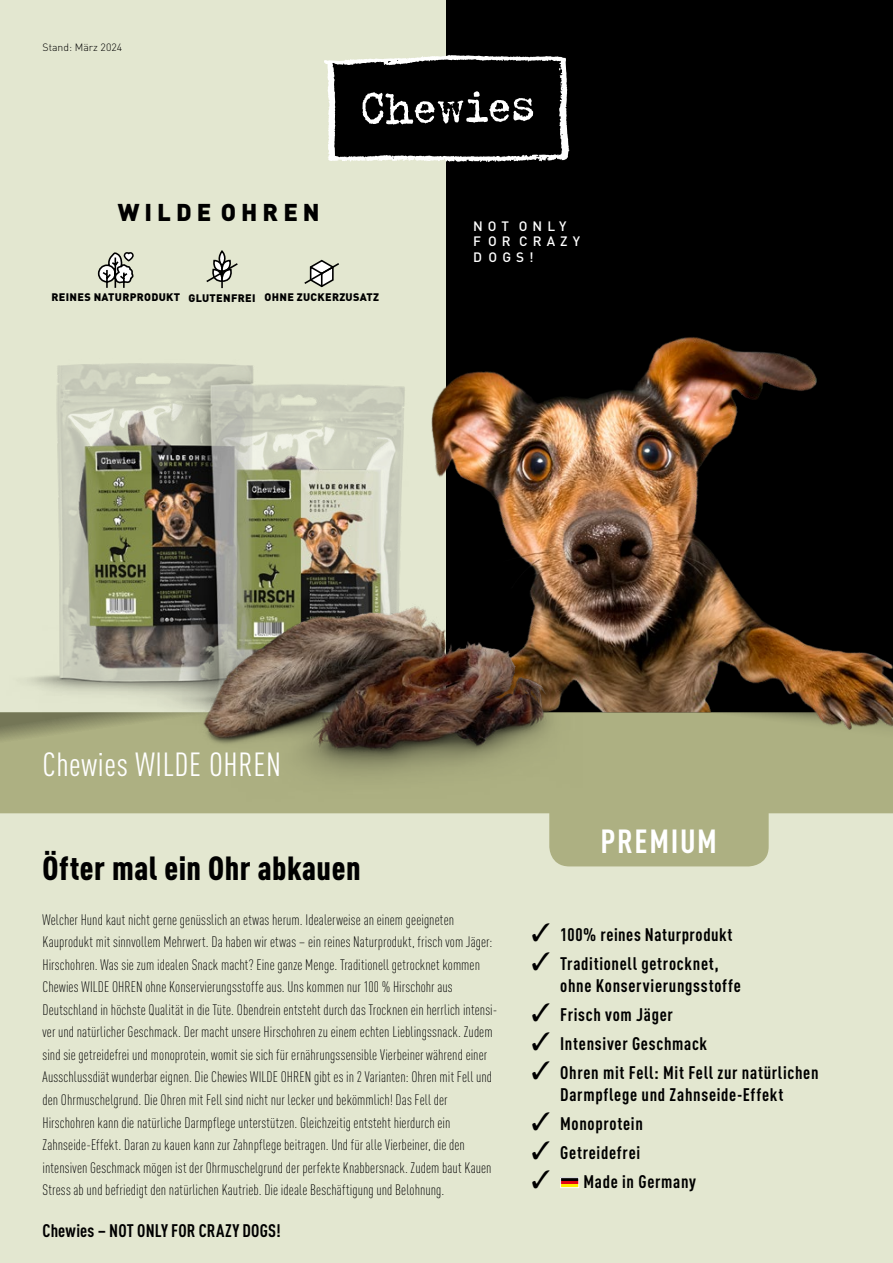
<style>
.page{position:relative;width:893px;height:1263px;background:#fff}
.page>*{position:absolute;margin:0;border:0;box-sizing:border-box;transform-origin:0 0}
.t1{font:900 condensed 33px "DIN Pro";letter-spacing:.015em;color:#000}
.t2{font:condensed 33px "DIN Pro";letter-spacing:.02em;color:#fff}
.t3{font:700 condensed 33px "DIN Pro";letter-spacing:.05em;color:#fff}
.t4{font:900 24px "DIN Pro";letter-spacing:.21em;color:#000}
.t5{font:700 condensed 18px/22.5px "DIN Pro";letter-spacing:.035em;color:#000}
.t6{font:700 condensed 18px "DIN Pro";letter-spacing:.01em;color:#000}
.t7{font:300 condensed 15px/22.5px "DIN Pro";letter-spacing:.005em;color:#000}
.t8{font:500 13.5px/15.6px "DIN Pro";letter-spacing:.375em;color:#fff}
.t9{font:900 10.8px "DIN Pro";letter-spacing:.03em;color:#000}
.t10{font:300 10.5px "DIN Pro";color:#000}
</style>
<div class="page">
<div style="left:0;top:0;width:893px;height:890px;background:#e3e7d0"></div>
<div style="left:447px;top:0;width:446px;height:890px;background:#000"></div>
<div style="left:0;top:748px;width:893px;height:515px;background:#e3e7d0"></div>
<svg style="left:0;top:763px;width:893px;height:103px;fill:#adb082"></svg>
<svg style="left:0;top:730px;width:139px;height:33px;background:#aaad80"></svg>
<img style="left:0;top:363px;width:235px;height:362px">
<img style="left:235px;top:317px;width:658px;height:447px">
<img style="left:139px;top:451px;width:444px;height:379px">
<svg style="left:324px;top:55px;width:245px;height:107px"></svg>
<hr style="left:561px;top:1177px;width:18px;height:4px;background:#000">
<hr style="left:561px;top:1181px;width:18px;height:3px;background:#e30613">
<hr style="left:561px;top:1184px;width:18px;height:3px;background:#ffed00">
<div style="left:560px;top:1177px;width:19px;height:11px;border:1px solid #fff"></div>
<svg style="left:304px;top:259px;width:35px;height:29px"></svg>
<svg style="left:206px;top:251px;width:32px;height:37px"></svg>
<svg style="left:97px;top:252px;width:37px;height:36px"></svg>
<p class="t10" style="left:43px;top:39px;width:81px">Stand: März 2024</p>
<h2 class="t4" style="left:118px;top:193px;width:204px">WILDE OHREN</h2>
<p class="t9" style="left:51px;top:289px;width:329px">REINES NATURPRODUKT GLUTENFREI OHNE ZUCKERZUSATZ</p>
<p class="t8" style="left:473px;top:217px;width:108px">NOT ONLY<br>F OR CRAZY<br>DOGS!</p>
<h1 class="t2" style="left:43px;top:741px;width:240px">Chewies WILDE OHREN</h1>
<h1 class="t1" style="left:43px;top:843px;width:320px">Öfter mal ein Ohr abkauen</h1>
<p class="t7" style="left:43px;top:908px;width:456px">Welcher Hund kaut nicht gerne genüsslich an etwas herum. Idealerweise an einem geeigneten Kauprodukt mit sinnvollem Mehrwert. Da haben wir etwas – ein reines Naturprodukt, frisch vom Jäger:<br>Hirschohren. Was sie zum idealen Snack macht? Eine ganze Menge. Traditionell getrocknet kommen Chewies WILDE OHREN ohne Konservierungsstoffe aus. Uns kommen nur 100 % Hirschohr aus Deutschland in höchste Qualität in die Tüte. Obendrein entsteht durch das Trocknen ein herrlich intensi&shy;ver und natürlicher Geschmack. Der macht unsere Hirschohren zu einem echten Lieblingssnack. Zudem sind sie getreidefrei und monoprotein, womit sie sich für ernährungssensible Vierbeiner während einer Ausschlussdiät wunderbar eignen. Die Chewies WILDE OHREN gibt es in 2 Varianten: Ohren mit Fell und den Ohrmuschelgrund. Die Ohren mit Fell sind nicht nur lecker und bekömmlich! Das Fell der Hirschohren kann die natürliche Darmpflege unterstützen. Gleichzeitig entsteht hierdurch ein Zahnseide-Effekt. Daran zu kauen kann zur Zahnpflege beitragen. Und für alle Vierbeiner, die den intensiven Geschmack mögen ist der Ohrmuschelgrund der perfekte Knabbersnack. Zudem baut Kauen Stress ab und befriedigt den natürlichen Kautrieb. Die ideale Beschäftigung und Belohnung.</p>
<p class="t6" style="left:43px;top:1217px;width:240px">Chewies – NOT ONLY FOR CRAZY DOGS!</p>
<h1 class="t3" style="left:600px;top:817px;width:118px">PREMIUM</h1>
<p class="t5" style="left:531px;top:922px;width:202px">✓ 100% reines Naturprodukt</p>
<p class="t5" style="left:560px;top:951px;width:182px;text-indent:-29px">✓ Traditionell getrocknet, ohne Konservierungsstoffe</p>
<p class="t5" style="left:531px;top:1002px;width:143px">✓ Frisch vom Jäger</p>
<p class="t5" style="left:531px;top:1031px;width:177px">✓ Intensiver Geschmack</p>
<p class="t5" style="left:531px;top:1060px;width:288px;text-align:center">✓ Ohren mit Fell: Mit Fell zur natürlichen<br>Darmpflege und Zahnseide-Effekt</p>
<p class="t5" style="left:531px;top:1111px;width:113px">✓ Monoprotein</p>
<p class="t5" style="left:531px;top:1140px;width:110px">✓ Getreidefrei</p>
<p class="t5" style="left:531px;top:1169px;width:166px">✓ Made in Germany</p>
</div>
